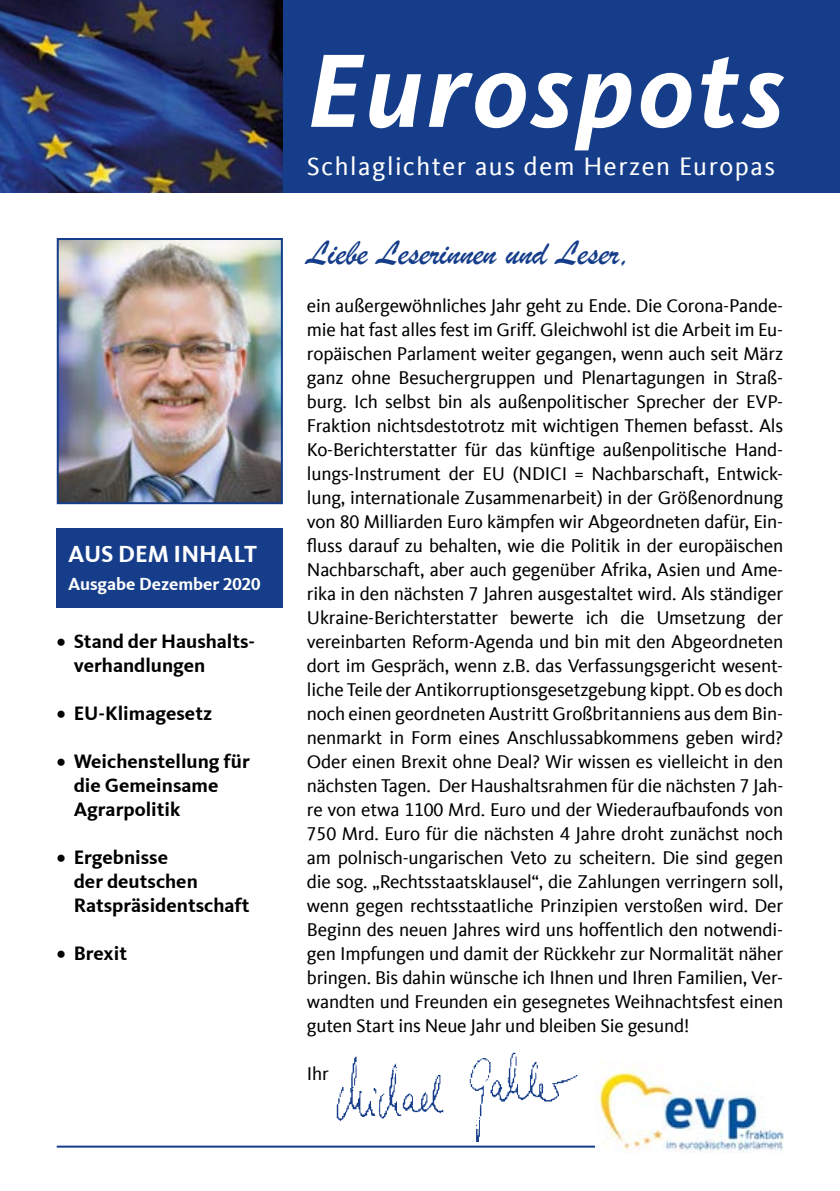
<style>
.page{position:relative;width:840px;height:1191px;background:#fff}
.page>*{position:absolute;margin:0;border:0;box-sizing:border-box;transform-origin:0 0}
.t1{font:italic 700 108px "CDU Kievit Tab";letter-spacing:.04em;color:#fff}
.t2{font:36px "Brush Script";letter-spacing:-.01em;color:#153d8a}
.t3{font:26px "CDU Kievit Tab";letter-spacing:.06em;color:#fff}
.t4{font:700 24px "CDU Kievit Tab";color:#fff}
.t5{font:700 20px/24px "CDU Kievit Tab";color:#000}
.t6{font:19px/24px "CDU Kievit Tab";letter-spacing:-.01em;color:#000;text-align:justify}
.t7{font:700 18px "CDU Kievit Tab";color:#fff}
</style>
<div class="page">
<div style="left:0;top:0;width:839px;height:192px;background:#153d8a"></div>
<img style="left:336px;top:1052px;width:242px;height:89px">
<div style="left:57px;top:528px;width:226px;height:80px;background:#153d8a"></div>
<img style="left:0;top:0;width:283px;height:192px">
<img style="left:60px;top:241px;width:220px;height:260px">
<div style="left:57px;top:238px;width:226px;height:266px;border:2px solid #153d8a"></div>
<hr style="left:57px;top:1145px;width:725px;height:2px;background:#153d8a">
<img style="left:595px;top:1061px;width:187px;height:91px">
<p class="t4" style="left:68px;top:540px;width:190px">AUS DEM INHALT</p>
<p class="t7" style="left:68px;top:574px;width:194px">Ausgabe Dezember 2020</p>
<p class="t5" style="left:74px;top:629px;width:183px;text-indent:-17px">• Stand der Haushalts&shy;verhandlungen</p>
<p class="t5" style="left:57px;top:701px;width:157px">• EU-Klimagesetz</p>
<p class="t5" style="left:74px;top:749px;width:177px;text-indent:-17px">• Weichenstellung für die Gemeinsame<br>Agrarpolitik</p>
<p class="t5" style="left:74px;top:845px;width:177px;text-indent:-17px">• Ergebnisse<br>der deutschen<br>Ratspräsidentschaft</p>
<p class="t5" style="left:57px;top:941px;width:72px">• Brexit</p>
<h1 class="t1" style="left:307px;top:26px;width:478px">Eurospots</h1>
<h3 class="t3" style="left:307px;top:151px;width:469px">Schlaglichter aus dem Herzen Europas</h3>
<h2 class="t2" style="left:307px;top:229px;width:325px">Liebe Leserinnen und Leser,</h2>
<p class="t6" style="left:307px;top:294px;width:477px">ein außergewöhnliches Jahr geht zu Ende. Die Corona-Pande&shy;mie hat fast alles fest im Griff. Gleichwohl ist die Arbeit im Eu&shy;ropäischen Parlament weiter gegangen, wenn auch seit März ganz ohne Besuchergruppen und Plenartagungen in Straß&shy;burg. Ich selbst bin als außenpolitischer Sprecher der EVP-Fraktion nichtsdestotrotz mit wichtigen Themen befasst. Als Ko-Berichterstatter für das künftige außenpolitische Hand&shy;lungs-Instrument der EU (NDICI = Nachbarschaft, Entwick&shy;lung, internationale Zusammenarbeit) in der Größenordnung von 80 Milliarden Euro kämpfen wir Abgeordneten dafür, Ein&shy;fluss darauf zu behalten, wie die Politik in der europäischen Nachbarschaft, aber auch gegenüber Afrika, Asien und Ame&shy;rika in den nächsten 7 Jahren ausgestaltet wird. Als ständiger Ukraine-Berichterstatter bewerte ich die Umsetzung der vereinbarten Reform-Agenda und bin mit den Abgeordneten dort im Gespräch, wenn z.B. das Verfassungsgericht wesent&shy;liche Teile der Antikorruptionsgesetzgebung kippt. Ob es doch noch einen geordneten Austritt Großbritanniens aus dem Bin&shy;nenmarkt in Form eines Anschlussabkommens geben wird?<br>Oder einen Brexit ohne Deal? Wir wissen es vielleicht in den nächsten Tagen. Der Haushaltsrahmen für die nächsten 7 Jah&shy;re von etwa 1100 Mrd. Euro und der Wiederaufbaufonds von 750 Mrd. Euro für die nächsten 4 Jahre droht zunächst noch am polnisch-ungarischen Veto zu scheitern. Die sind gegen die sog. „Rechtsstaatsklausel“, die Zahlungen verringern soll, wenn gegen rechtsstaatliche Prinzipien verstoßen wird. Der Beginn des neuen Jahres wird uns hoffentlich den notwendi&shy;gen Impfungen und damit der Rückkehr zur Normalität näher bringen. Bis dahin wünsche ich Ihnen und Ihren Familien, Ver&shy;wandten und Freunden ein gesegnetes Weihnachtsfest einen guten Start ins Neue Jahr und bleiben Sie gesund!</p>
<p class="t6" style="left:307px;top:1062px;width:23px">Ihr</p>
</div>
